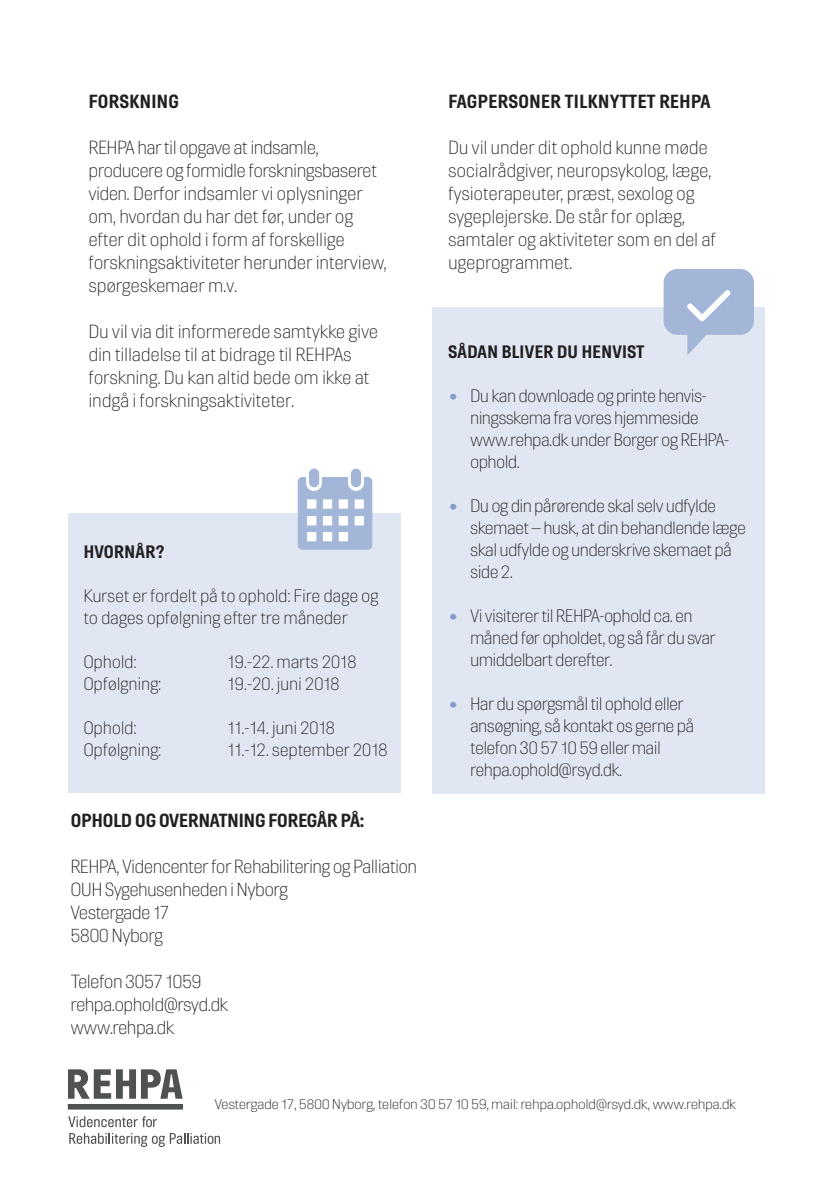
<style>
.page{position:relative;width:840px;height:1191px;background:#fff}
.page>*{position:absolute;margin:0;border:0;box-sizing:border-box;transform-origin:0 0}
.t1{font:300 19px/23px "Hill";letter-spacing:.02em;color:#231f20}
.t2{font:300 19px "Hill";color:#231f20}
.t3{font:700 19px "Hill";letter-spacing:.02em;color:#231f20}
.t4{font:700 19px "Hill";color:#231f20}
.t5{font:300 18px/22px "Hill";color:#231f20}
.t6{font:300 18px/22px "Hill";letter-spacing:.02em;color:#231f20}
.t7{font:700 18px "Hill";letter-spacing:.02em;color:#231f20}
.Bokstekst{font:300 14px "Hill";letter-spacing:.01em;color:#231f20;scale:1.07 1}
.s1{color:#809ec9}
</style>
<div class="page">
<div style="left:68px;top:513px;width:332px;height:279px;background:#e1e7f2"></div>
<div style="left:432px;top:307px;width:331px;height:487px;background:#e1e7f2"></div>
<svg style="left:663px;top:269px;width:90px;height:86px"></svg>
<svg style="left:297px;top:468px;width:75px;height:82px"></svg>
<svg style="left:68px;top:1116px;width:89px;height:11px"></svg>
<svg style="left:69px;top:1133px;width:78px;height:14px"></svg>
<svg style="left:153px;top:1133px;width:67px;height:14px"></svg>
<div style="left:68px;top:1104px;width:115px;height:5px;background:#4f5252"></div>
<svg style="left:68px;top:1069px;width:114px;height:29px"></svg>
<p class="t3" style="left:89px;top:91px;width:92px">FORSKNING</p>
<p class="t1" style="left:89px;top:136px;width:299px">REHPA har til opgave at indsamle, producere og formidle forskningsbaseret viden. Derfor indsamler vi oplysninger om, hvordan du har det før, under og efter dit ophold i form af forskellige forskningsaktiviteter herunder interview, spørgeskemaer m.v.</p>
<p class="t1" style="left:89px;top:320px;width:290px">Du vil via dit informerede samtykke give din tilladelse til at bidrage til REHPAs forskning. Du kan altid bede om ikke at indgå i forskningsaktiviteter.</p>
<p class="t7" style="left:84px;top:542px;width:82px">HVORNÅR?</p>
<p class="t6" style="left:84px;top:585px;width:296px">Kurset er fordelt på to ophold: Fire dage og to dages opfølgning efter tre måneder</p>
<p class="t5" style="left:84px;top:651px;width:54px">Ophold:</p>
<p class="t6" style="left:228px;top:651px;width:130px">19.-22. marts 2018</p>
<p class="t6" style="left:84px;top:673px;width:79px">Opfølgning:</p>
<p class="t6" style="left:228px;top:673px;width:113px">19.-20. juni 2018</p>
<p class="t5" style="left:84px;top:717px;width:54px">Ophold:</p>
<p class="t6" style="left:228px;top:717px;width:108px">11.-14. juni 2018</p>
<p class="t6" style="left:84px;top:739px;width:79px">Opfølgning:</p>
<p class="t6" style="left:228px;top:739px;width:161px">11.-12. september 2018</p>
<p class="t4" style="left:71px;top:810px;width:294px">OPHOLD OG OVERNATNING FOREGÅR PÅ:</p>
<p class="t2" style="left:71px;top:856px;width:347px">REHPA, Videncenter for Rehabilitering og Palliation</p>
<p class="t2" style="left:71px;top:879px;width:218px">OUH Sygehusenheden i Nyborg</p>
<p class="t2" style="left:71px;top:902px;width:100px">Vestergade 17</p>
<p class="t2" style="left:71px;top:925px;width:93px">5800 Nyborg</p>
<p class="t2" style="left:71px;top:971px;width:132px">Telefon 3057 1059</p>
<p class="t2" style="left:71px;top:994px;width:158px">rehpa.ophold@rsyd.dk</p>
<p class="t2" style="left:71px;top:1017px;width:105px">www.rehpa.dk</p>
<p class="t3" style="left:448px;top:91px;width:263px">FAGPERSONER TILKNYTTET REHPA</p>
<p class="t1" style="left:448px;top:136px;width:268px">Du vil under dit ophold kunne møde socialrådgiver, neuropsykolog, læge, fysioterapeuter, præst, sexolog og sygeplejerske. De står for oplæg, samtaler og aktiviteter som en del af ugeprogrammet.</p>
<p class="t7" style="left:448px;top:342px;width:197px">SÅDAN BLIVER DU HENVIST</p>
<p class="t5" style="left:470px;top:385px;width:238px;text-indent:-22px"><span class="s1">•</span> Du kan downloade og printe henvis&shy;ningsskema fra vores hjemmeside</p>
<p class="t5" style="left:470px;top:429px;width:260px">www.rehpa.dk under Borger og REHPA&shy;ophold.</p>
<p class="t5" style="left:470px;top:495px;width:277px;text-indent:-22px"><span class="s1">•</span> Du og din pårørende skal selv udfylde skemaet – husk, at din behandlende læge skal udfylde og underskrive skemaet på side 2.</p>
<p class="t5" style="left:470px;top:605px;width:246px;text-indent:-22px"><span class="s1">•</span> Vi visiterer til REHPA-ophold ca. en måned før opholdet, og så får du svar umiddelbart derefter.</p>
<p class="t5" style="left:470px;top:693px;width:225px;text-indent:-22px"><span class="s1">•</span> Har du spørgsmål til ophold eller ansøgning, så kontakt os gerne på</p>
<p class="t5" style="left:470px;top:737px;width:191px">telefon 30 57 10 59 eller mail</p>
<p class="t5" style="left:470px;top:759px;width:153px">rehpa.ophold@rsyd.dk.</p>
<p class="Bokstekst" style="left:215px;top:1096px;width:488px">Vestergade 17, 5800 Nyborg, telefon 30 57 10 59, mail: rehpa.ophold@rsyd.dk, www.rehpa.dk</p>
</div>
